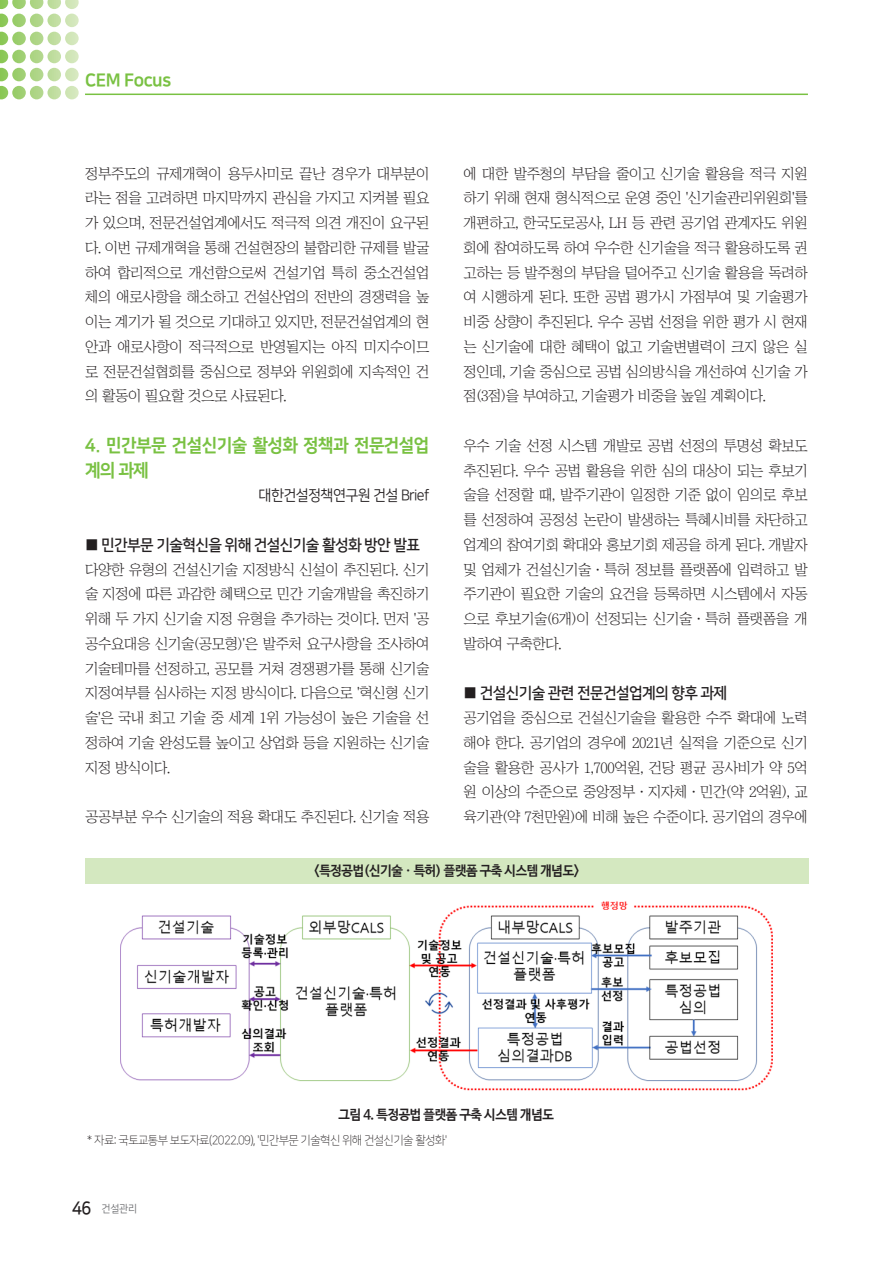
<style>
.page{position:relative;width:893px;height:1263px;background:#fff}
.page>*{position:absolute;margin:0;border:0;box-sizing:border-box;transform-origin:0 0}
._1{font:18px/24.8px "Nanum Square EB";letter-spacing:-.035em;color:#79c142;scale:.95 1}
.건설브리핑2-네모_타이틀{font:15.75px "Nanum Square B";letter-spacing:-.04em;color:#231f20;scale:.95 1}
.건설브리핑_2_-다음단락_저자이름{font:15px "Nanum Square R";letter-spacing:-.04em;color:#231f20;scale:.95 1}
.본문{font:14.7px/24.8px "Chosunilbo NM";letter-spacing:-.025em;color:#231f20;text-align:justify}
.그림제목{font:700 13.5px "Nanum Barun Gothic";letter-spacing:-.025em;color:#231f20;scale:.95 1}
.표본문{font:12px "Nanum Square L";letter-spacing:-.05em;color:#231f20;scale:.95 1}
.t1{font:10.5px "Nanum Square R";color:#6c6d70;scale:.95 1}
.s1{font-family:"Nanum Square B";font-size:18px;color:#231f20}
</style>
<div class="page">
<hr style="left:85px;top:94px;width:723px;height:1px;background:#79c142">
<svg style="left:0;top:0;width:79px;height:99px"></svg>
<div style="left:65px;top:14px;width:14px;height:13px;background:#d2e7bb;border-radius:50%"></div>
<div style="left:65px;top:32px;width:14px;height:13px;background:#d2e7bb;border-radius:50%"></div>
<div style="left:65px;top:50px;width:14px;height:13px;background:#d2e7bb;border-radius:50%"></div>
<div style="left:65px;top:68px;width:14px;height:13px;background:#d2e7bb;border-radius:50%"></div>
<div style="left:65px;top:86px;width:14px;height:13px;background:#d2e7bb;border-radius:50%"></div>
<div style="left:85px;top:858px;width:723px;height:25px;background:#d4e8c0"></div>
<img style="left:120px;top:901px;width:652px;height:190px">
<p class="_1" style="left:85px;top:68px;width:92px">CEM Focus</p>
<p class="본문" style="left:85px;top:161px;width:346px">정부주도의 규제개혁이 용두사미로 끝난 경우가 대부분이 라는 점을 고려하면 마지막까지 관심을 가지고 지켜볼 필요 가 있으며, 전문건설업계에서도 적극적 의견 개진이 요구된 다. 이번 규제개혁을 통해 건설현장의 불합리한 규제를 발굴 하여 합리적으로 개선함으로써 건설기업 특히 중소건설업 체의 애로사항을 해소하고 건설산업의 전반의 경쟁력을 높 이는 계기가 될 것으로 기대하고 있지만, 전문건설업계의 현 안과 애로사항이 적극적으로 반영될지는 아직 미지수이므 로 전문건설협회를 중심으로 정부와 위원회에 지속적인 건 의 활동이 필요할 것으로 사료된다.</p>
<p class="_1" style="left:85px;top:433px;width:364px">4. 민간부문 건설신기술 활성화 정책과 전문건설업 계의 과제</p>
<p class="건설브리핑_2_-다음단락_저자이름" style="left:259px;top:488px;width:181px">대한건설정책연구원 건설 Brief</p>
<p class="건설브리핑2-네모_타이틀" style="left:85px;top:536px;width:354px">■ 민간부문 기술혁신을 위해 건설신기술 활성화 방안 발표</p>
<p class="본문" style="left:85px;top:557px;width:346px">다양한 유형의 건설신기술 지정방식 신설이 추진된다. 신기 술 지정에 따른 과감한 혜택으로 민간 기술개발을 촉진하기 위해 두 가지 신기술 지정 유형을 추가하는 것이다. 먼저 '공 공수요대응 신기술(공모형)'은 발주처 요구사항을 조사하여 기술테마를 선정하고, 공모를 거쳐 경쟁평가를 통해 신기술 지정여부를 심사하는 지정 방식이다. 다음으로 '혁신형 신기 술'은 국내 최고 기술 중 세계 1위 가능성이 높은 기술을 선 정하여 기술 완성도를 높이고 상업화 등을 지원하는 신기술 지정 방식이다.</p>
<p class="본문" style="left:85px;top:804px;width:346px">공공부분 우수 신기술의 적용 확대도 추진된다. 신기술 적용</p>
<p class="본문" style="left:463px;top:161px;width:346px">에 대한 발주청의 부담을 줄이고 신기술 활용을 적극 지원 하기 위해 현재 형식적으로 운영 중인 '신기술관리위원회'를 개편하고, 한국도로공사, LH 등 관련 공기업 관계자도 위원 회에 참여하도록 하여 우수한 신기술을 적극 활용하도록 권 고하는 등 발주청의 부담을 덜어주고 신기술 활용을 독려하 여 시행하게 된다. 또한 공법 평가시 가점부여 및 기술평가 비중 상향이 추진된다. 우수 공법 선정을 위한 평가 시 현재 는 신기술에 대한 혜택이 없고 기술변별력이 크지 않은 실 정인데, 기술 중심으로 공법 심의방식을 개선하여 신기술 가 점(3점)을 부여하고, 기술평가 비중을 높일 계획이다.</p>
<p class="본문" style="left:463px;top:433px;width:346px">우수 기술 선정 시스템 개발로 공법 선정의 투명성 확보도 추진된다. 우수 공법 활용을 위한 심의 대상이 되는 후보기 술을 선정할 때, 발주기관이 일정한 기준 없이 임의로 후보 를 선정하여 공정성 논란이 발생하는 특혜시비를 차단하고 업계의 참여기회 확대와 홍보기회 제공을 하게 된다. 개발자 및 업체가 건설신기술ㆍ특허 정보를 플랫폼에 입력하고 발 주기관이 필요한 기술의 요건을 등록하면 시스템에서 자동 으로 후보기술(6개)이 선정되는 신기술ㆍ특허 플랫폼을 개 발하여 구축한다.</p>
<p class="건설브리핑2-네모_타이틀" style="left:463px;top:685px;width:279px">■ 건설신기술 관련 전문건설업계의 향후 과제</p>
<p class="본문" style="left:463px;top:705px;width:346px">공기업을 중심으로 건설신기술을 활용한 수주 확대에 노력 해야 한다. 공기업의 경우에 2021년 실적을 기준으로 신기 술을 활용한 공사가 1,700억원, 건당 평균 공사비가 약 5억 원 이상의 수준으로 중앙정부ㆍ지자체ㆍ민간(약 2억원), 교 육기관(약 7천만원)에 비해 높은 수준이다. 공기업의 경우에</p>
<p class="그림제목" style="left:314px;top:864px;width:281px">&lt;특정공법(신기술ㆍ특허) 플랫폼 구축 시스템 개념도&gt;</p>
<p class="그림제목" style="left:339px;top:1108px;width:228px">그림 4. 특정공법 플랫폼 구축 시스템 개념도</p>
<p class="표본문" style="left:85px;top:1134px;width:383px">＊자료: 국토교통부 보도자료(2022.09), '민간부문 기술혁신 위해 건설신기술 활성화'</p>
<p class="t1" style="left:72px;top:1204px;width:70px"><span class="s1">46</span> 건설관리</p>
</div>
